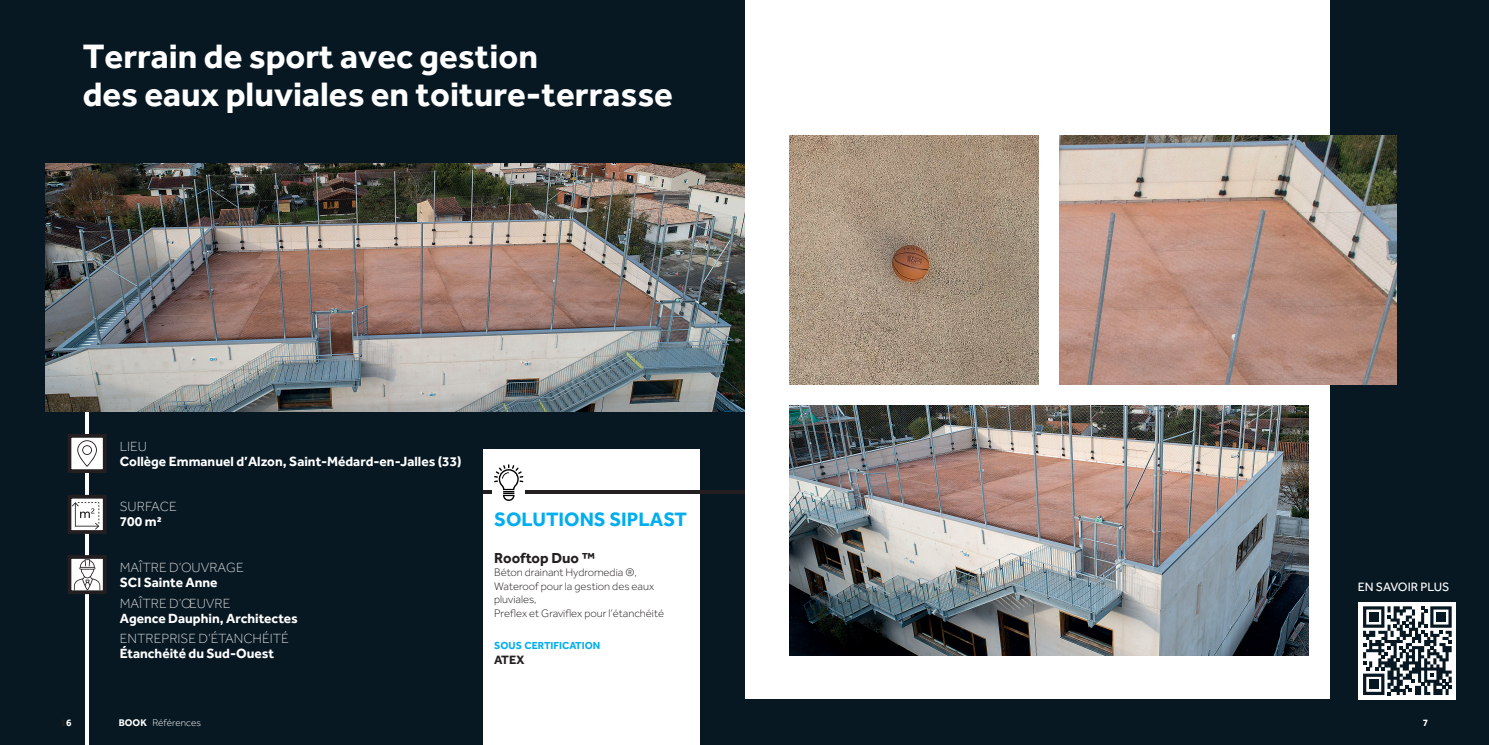
<style>
.page{position:relative;width:1489px;height:745px;background:#fff}
.page>*{position:absolute;margin:0;border:0;box-sizing:border-box;transform-origin:0 0}
.t1{font:700 35px/37.5px "Effra";color:#fff}
.t2{font:700 20px "Effra";color:#00aeef}
.t3{font:700 15px "Effra";color:#231f20}
.t4{font:700 13.75px "Effra";color:#fff}
.t5{font:300 13.75px "Effra";color:#d1d2d4}
.t6{font:12.5px "Effra";color:#fff}
.t7{font:700 12.5px "Effra";color:#231f20}
.t8{font:300 11.25px/13.5px "Effra";color:#231f20}
.t9{font:700 10.5px "Effra";color:#00aeef}
.t10{font:300 10px "Effra";color:#fff}
.t11{font:700 10px "Effra";color:#231f20}
.t12{font:700 10px "Effra";color:#fff}
.s1{color:#fff}
.s2{font-weight:700}
</style>
<div class="page">
<div style="left:1329px;top:0;width:159px;height:744px;background:#071822"></div>
<div style="left:0;top:0;width:744px;height:744px;background:#071822"></div>
<div style="left:0;top:699px;width:1417px;height:45px;background:#071822"></div>
<div style="left:1358px;top:601px;width:97px;height:98px;background:#fff"></div>
<svg style="left:1363px;top:606px;width:88px;height:88px"></svg>
<div style="left:1368px;top:612px;width:10px;height:9px;background:#071822"></div>
<div style="left:1436px;top:612px;width:9px;height:9px;background:#071822"></div>
<div style="left:1368px;top:679px;width:10px;height:9px;background:#071822"></div>
<img style="left:789px;top:135px;width:249px;height:249px">
<img style="left:789px;top:405px;width:519px;height:249px">
<img style="left:1059px;top:135px;width:337px;height:249px">
<hr style="left:86px;top:362px;width:3px;height:382px;background:#fff">
<div style="left:69px;top:496px;width:36px;height:35px;background:#fff"></div>
<svg style="left:73px;top:502px;width:26px;height:26px"></svg>
<div style="left:68px;top:494px;width:39px;height:39px;border:4px solid #231f20"></div>
<div style="left:69px;top:556px;width:36px;height:36px;background:#fff"></div>
<svg style="left:74px;top:559px;width:26px;height:29px"></svg>
<div style="left:68px;top:554px;width:39px;height:39px;border:4px solid #231f20"></div>
<div style="left:483px;top:449px;width:216px;height:295px;background:#fff"></div>
<svg style="left:483px;top:464px;width:40px;height:36px"></svg>
<hr style="left:525px;top:490px;width:219px;height:3px;background:#231f20">
<img style="left:45px;top:163px;width:699px;height:248px">
<div style="left:69px;top:435px;width:36px;height:36px;background:#fff"></div>
<svg style="left:77px;top:440px;width:20px;height:26px"></svg>
<div style="left:68px;top:433px;width:39px;height:39px;border:4px solid #231f20"></div>
<h1 class="t1" style="left:83px;top:37px;width:591px">Terrain de sport avec gestion<br>des eaux pluviales en toiture-terrasse</h1>
<p class="t5" style="left:120px;top:438px;width:29px">LIEU</p>
<p class="t4" style="left:120px;top:452px;width:343px">Collège Emmanuel d’Alzon, Saint-Médard-en-Jalles (33)</p>
<p class="t5" style="left:120px;top:499px;width:58px">SURFACE</p>
<p class="t4" style="left:120px;top:513px;width:43px">700 m²</p>
<p class="t5" style="left:120px;top:559px;width:125px">MAÎTRE D’OUVRAGE</p>
<p class="t4" style="left:120px;top:573px;width:99px">SCI Sainte Anne</p>
<p class="t5" style="left:120px;top:595px;width:112px">MAÎTRE D’ŒUVRE</p>
<p class="t4" style="left:120px;top:609px;width:179px">Agence Dauphin, Architectes</p>
<p class="t5" style="left:120px;top:630px;width:170px">ENTREPRISE D’ÉTANCHÉITÉ</p>
<p class="t4" style="left:120px;top:645px;width:156px">Étanchéité du Sud-Ouest</p>
<p class="t11" style="left:61px;top:715px;width:12px">1<span class="s1">6</span></p>
<p class="t10" style="left:119px;top:716px;width:84px"><span class="s2">BOOK</span> Références</p>
<h2 class="t2" style="left:494px;top:506px;width:194px">SOLUTIONS SIPLAST</h2>
<p class="t3" style="left:494px;top:548px;width:102px">Rooftop Duo ™</p>
<p class="t8" style="left:494px;top:565px;width:171px">Béton drainant Hydromedia ®,<br>Wateroof pour la gestion des eaux pluviales,<br>Preflex et Graviflex pour l’étanchéité</p>
<p class="t9" style="left:494px;top:638px;width:108px">SOUS CERTIFICATION</p>
<p class="t7" style="left:494px;top:652px;width:32px">ATEX</p>
<p class="t6" style="left:1357px;top:579px;width:93px">EN SAVOIR PLUS</p>
<p class="t12" style="left:1422px;top:715px;width:7px">7</p>
</div>
